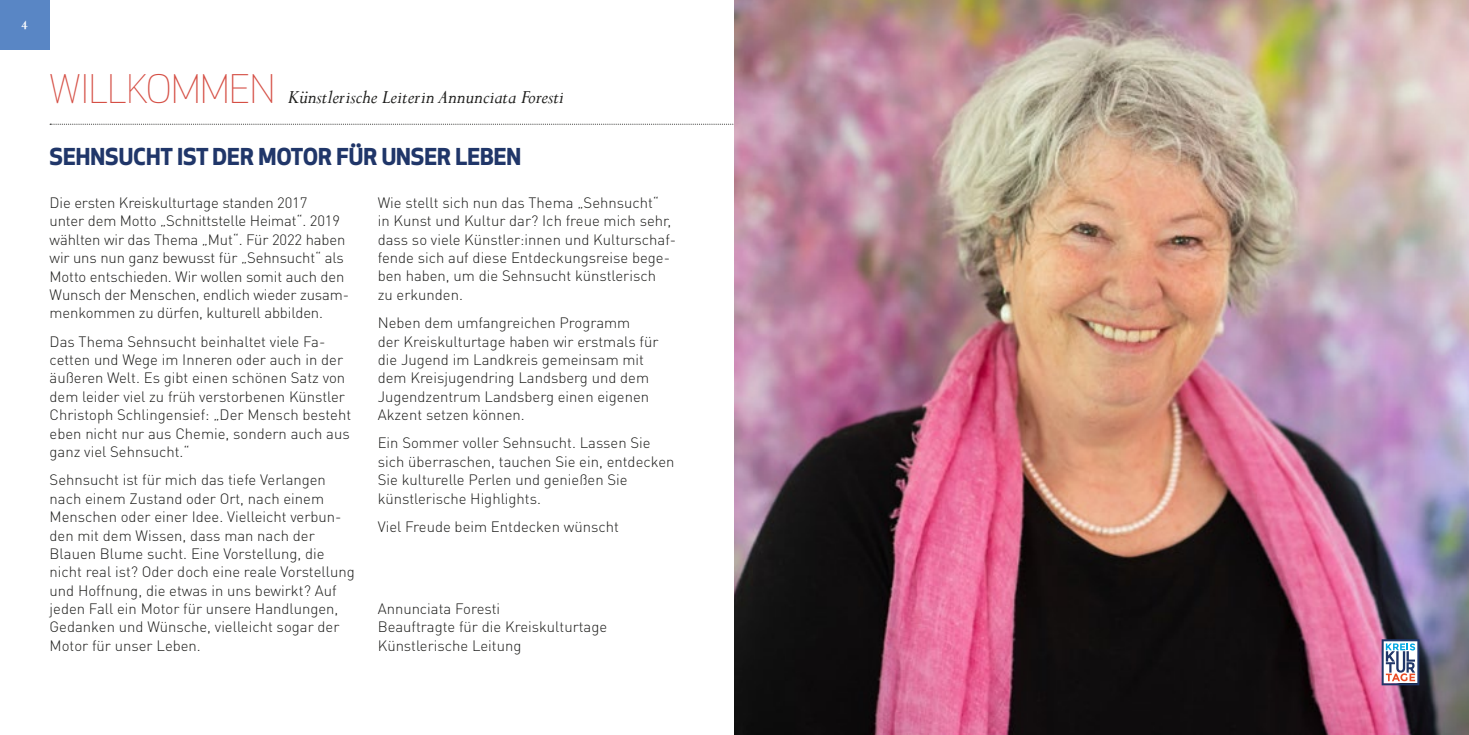
<style>
.page{position:relative;width:1469px;height:735px;background:#fff}
.page>*{position:absolute;margin:0;border:0;box-sizing:border-box;transform-origin:0 0}
.t1{font:700 22.75px "Apex New";color:#203669}
.t2{font:italic 21px "Perpetua";color:#1d1d1b}
.t3{font:300 14.88px/18.4px "DIN Pro";color:#1d1d1b}
.t4{font:700 14px "Perpetua";color:#fff}
.s1{font-family:"Apex New";font-weight:300;font-style:normal;font-size:38.5px;color:#d54f45}
</style>
<div class="page">
<svg style="left:50px;top:124px;width:684px;height:1px"></svg>
<div style="left:0;top:0;width:50px;height:50px;background:#5986c5"></div>
<img style="left:734px;top:0;width:734px;height:734px">
<svg style="left:1381px;top:639px;width:38px;height:46px"></svg>
<p class="t4" style="left:22px;top:16px;width:8px">4</p>
<h2 class="t2" style="left:50px;top:83px;width:516px"><span class="s1">WILLKOMMEN</span> Künstlerische Leiterin Annunciata Foresti</h2>
<h1 class="t1" style="left:50px;top:140px;width:473px">SEHNSUCHT IST DER MOTOR FÜR UNSER LEBEN</h1>
<p class="t3" style="left:50px;top:193px;width:301px">Die ersten Kreiskulturtage standen 2017<br>unter dem Motto „Schnittstelle Heimat“. 2019 wählten wir das Thema „Mut“. Für 2022 haben wir uns nun ganz bewusst für „Sehnsucht“ als Motto entschieden. Wir wollen somit auch den Wunsch der Menschen, endlich wieder zusam&shy;menkommen zu dürfen, kulturell abbilden.</p>
<p class="t3" style="left:50px;top:331px;width:303px">Das Thema Sehnsucht beinhaltet viele Fa&shy;cetten und Wege im Inneren oder auch in der äußeren Welt. Es gibt einen schönen Satz von dem leider viel zu früh verstorbenen Künstler Christoph Schlingensief: „Der Mensch besteht eben nicht nur aus Chemie, sondern auch aus ganz viel Sehnsucht.“</p>
<p class="t3" style="left:50px;top:470px;width:306px">Sehnsucht ist für mich das tiefe Verlangen nach einem Zustand oder Ort, nach einem Menschen oder einer Idee. Vielleicht verbun&shy;den mit dem Wissen, dass man nach der Blauen Blume sucht. Eine Vorstellung, die nicht real ist? Oder doch eine reale Vorstellung und Hoffnung, die etwas in uns bewirkt? Auf jeden Fall ein Motor für unsere Handlungen, Gedanken und Wünsche, vielleicht sogar der Motor für unser Leben.</p>
<p class="t3" style="left:378px;top:193px;width:300px">Wie stellt sich nun das Thema „Sehnsucht“<br>in Kunst und Kultur dar? Ich freue mich sehr, dass so viele Künstler:innen und Kulturschaf&shy;fende sich auf diese Entdeckungsreise bege&shy;ben haben, um die Sehnsucht künstlerisch<br>zu erkunden.</p>
<p class="t3" style="left:378px;top:313px;width:282px">Neben dem umfangreichen Programm<br>der Kreiskulturtage haben wir erstmals für die Jugend im Landkreis gemeinsam mit dem Kreisjugendring Landsberg und dem Jugendzentrum Landsberg einen eigenen Akzent setzen können.</p>
<p class="t3" style="left:378px;top:433px;width:298px">Ein Sommer voller Sehnsucht. Lassen Sie sich überraschen, tauchen Sie ein, entdecken Sie kulturelle Perlen und genießen Sie künstlerische Highlights.</p>
<p class="t3" style="left:378px;top:516px;width:243px">Viel Freude beim Entdecken wünscht</p>
<p class="t3" style="left:378px;top:598px;width:231px">Annunciata Foresti<br>Beauftragte für die Kreiskulturtage<br>Künstlerische Leitung</p>
</div>
